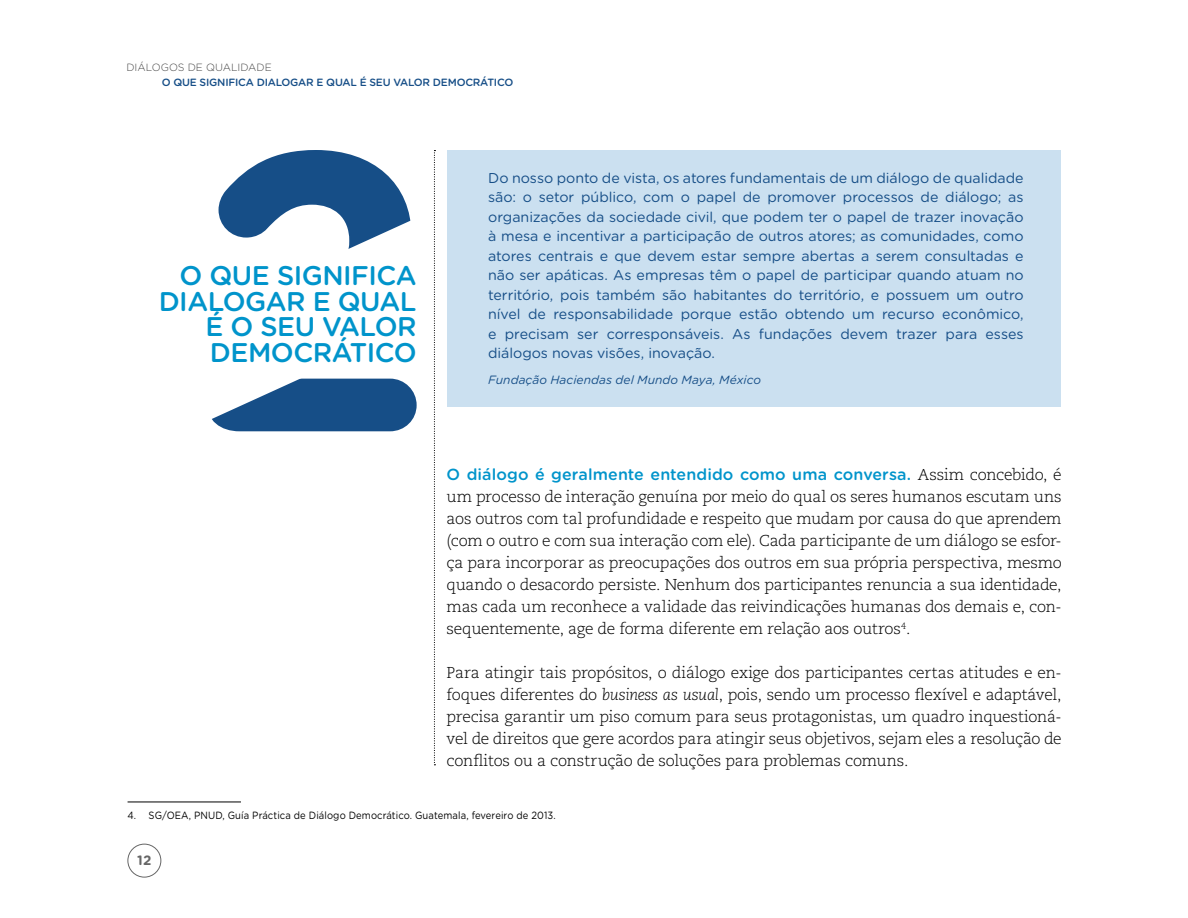
<style>
.page{position:relative;width:1188px;height:918px;background:#fff}
.page>*{position:absolute;margin:0;border:0;box-sizing:border-box;transform-origin:0 0}
.t1{font:500 27px/25.5px "Gotham Rounded";letter-spacing:-.02em;color:#0094cb;text-align:right}
.t2{font:500 16.05px "Gotham Rounded";letter-spacing:.005em;color:#0094cb}
.t3{font:300 15.75px/22px "Caecilia LT Std";letter-spacing:-.015em;color:#000;text-align:justify}
.t4{font:14.25px/19.5px "Gotham Rounded";letter-spacing:-.005em;color:#164e87;text-align:justify}
.t5{font:700 13.5px "Gotham Rounded";color:#666}
.t6{font:italic 12px "Gotham Rounded";letter-spacing:.005em;color:#164e87}
.t7{font:10.5px "Gotham Rounded";letter-spacing:.01em;color:#000;scale:.9 1}
.t8{font:500 10.5px "Gotham Rounded";letter-spacing:-.02em;color:#164e87}
.t9{font:300 10.5px "Gotham Rounded";color:#474747}
.s1{font-family:"Caecilia LT Std";font-weight:300;font-size:15.75px;color:#000}
.s2{font-style:italic}
</style>
<div class="page">
<div style="left:128px;top:844px;width:33px;height:34px;border:1px solid #666;border-radius:50%"></div>
<svg style="left:218px;top:150px;width:190px;height:58px;fill:#164e87"></svg>
<svg style="left:212px;top:208px;width:222px;height:224px"></svg>
<div style="left:447px;top:150px;width:613px;height:257px;background:#cbe0f0"></div>
<svg style="left:434px;top:150px;width:1px;height:615px"></svg>
<hr style="left:128px;top:802px;width:113px;height:1px;background:#000">
<p class="t9" style="left:126px;top:61px;width:147px">DIÁLOGOS DE QUALIDADE</p>
<p class="t8" style="left:162px;top:74px;width:353px">O QUE SIGNIFICA DIALOGAR E QUAL É SEU VALOR DEMOCRÁTICO</p>
<h1 class="t1" style="left:159px;top:262px;width:259px">O QUE SIGNIFICA<br>DIALOGAR E QUAL<br>É O SEU VALOR<br>DEMOCRÁTICO</h1>
<p class="t4" style="left:488px;top:168px;width:537px">Do nosso ponto de vista, os atores fundamentais de um diálogo de qualidade são: o setor público, com o papel de promover processos de diálogo; as organizações da sociedade civil, que podem ter o papel de trazer inovação à mesa e incentivar a participação de outros atores; as comunidades, como atores centrais e que devem estar sempre abertas a serem consultadas e não ser apáticas. As empresas têm o papel de participar quando atuam no território, pois também são habitantes do território, e possuem um outro nível de responsabilidade porque estão obtendo um recurso econômico, e precisam ser corresponsáveis. As fundações devem trazer para esses diálogos novas visões, inovação.</p>
<p class="t6" style="left:488px;top:372px;width:275px">Fundação Haciendas del Mundo Maya, México</p>
<p class="t2" style="left:447px;top:462px;width:617px">O diálogo é geralmente entendido como uma conversa. <span class="s1">Assim concebido, é</span></p>
<p class="t3" style="left:447px;top:486px;width:617px">um processo de interação genuína por meio do qual os seres humanos escutam uns aos outros com tal profundidade e respeito que mudam por causa do que aprendem (com o outro e com sua interação com ele). Cada participante de um diálogo se esfor&shy;ça para incorporar as preocupações dos outros em sua própria perspectiva, mesmo quando o desacordo persiste. Nenhum dos participantes renuncia a sua identidade, mas cada um reconhece a validade das reivindicações humanas dos demais e, con&shy;sequentemente, age de forma diferente em relação aos outros<sup>4</sup>.</p>
<p class="t3" style="left:447px;top:662px;width:617px">Para atingir tais propósitos, o diálogo exige dos participantes certas atitudes e en&shy;foques diferentes do <span class="s2">business as usual</span>, pois, sendo um processo flexível e adaptável, precisa garantir um piso comum para seus protagonistas, um quadro inquestioná&shy;vel de direitos que gere acordos para atingir seus objetivos, sejam eles a resolução de conflitos ou a construção de soluções para problemas comuns.</p>
<p class="t7" style="left:128px;top:808px;width:477px">4. SG/OEA, PNUD, Guía Práctica de Diálogo Democrático. Guatemala, fevereiro de 2013.</p>
<p class="t5" style="left:137px;top:850px;width:16px">12</p>
</div>
